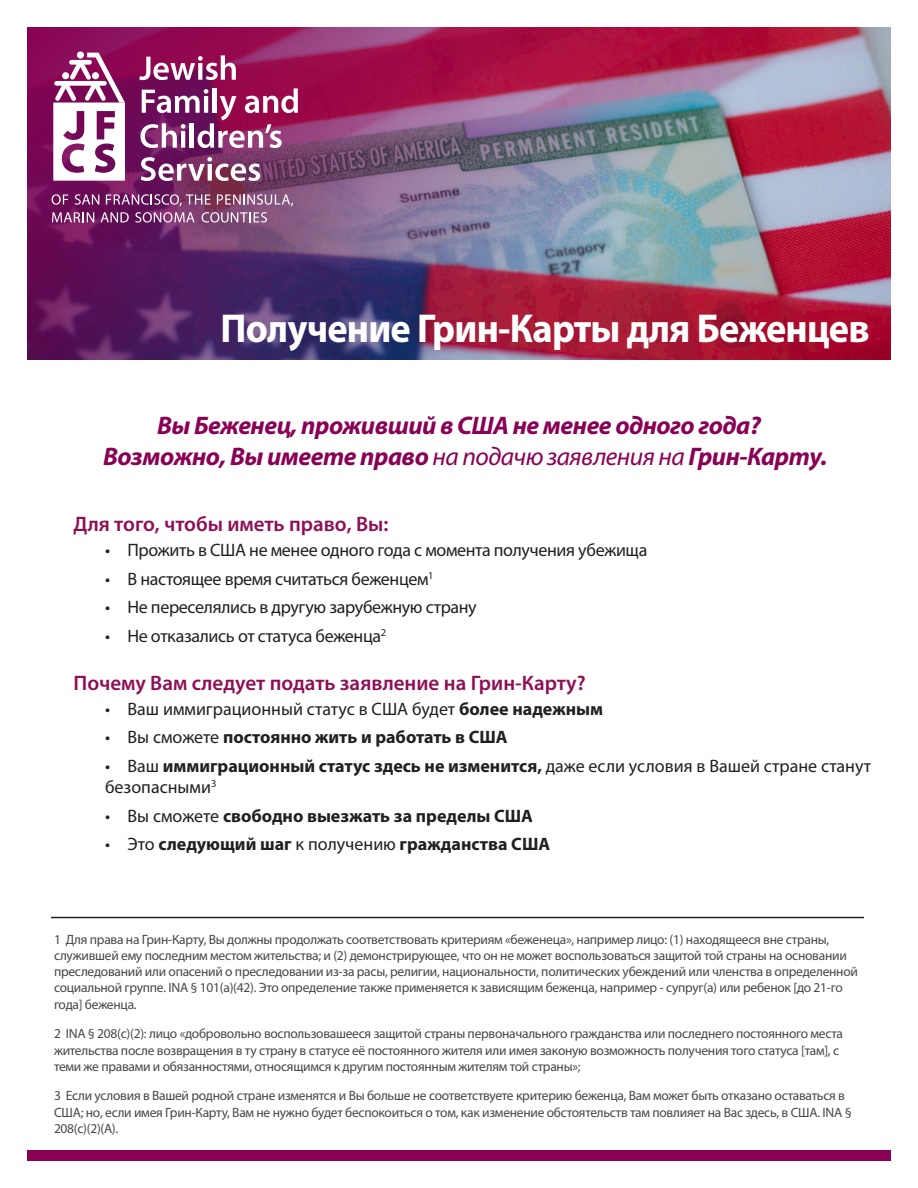
<style>
.page{position:relative;width:918px;height:1188px;background:#fff}
.page>*{position:absolute;margin:0;border:0;box-sizing:border-box;transform-origin:0 0}
.t1{font:700 40.5px "Myriad Pro";letter-spacing:-.02em;color:#fff;scale:.95 1}
.t2{font:italic 700 25.5px/30.6px "Myriad Pro";letter-spacing:-.02em;color:#890154;text-align:center}
.t3{font:600 21px "Myriad Pro";color:#8e0f56}
.t4{font:18px "Myriad Pro";letter-spacing:-.02em;color:#231f20}
.t5{font:18px/21.6px "Myriad Pro";color:#231f20}
.t6{font:700 18px "Myriad Pro";color:#231f20}
.t7{font:13.5px/16.2px "Myriad Pro";letter-spacing:-.02em;color:#464748}
.s1{font-weight:400}
.s2{font-weight:700}
</style>
<div class="page">
<img style="left:27px;top:27px;width:864px;height:333px">
<div style="left:27px;top:1150px;width:864px;height:11px;background:#890154"></div>
<hr style="left:51px;top:917px;width:813px;height:1px;background:#231f20">
<svg style="left:139px;top:55px;width:97px;height:25px"></svg>
<svg style="left:141px;top:88px;width:157px;height:60px"></svg>
<svg style="left:141px;top:157px;width:119px;height:24px"></svg>
<svg style="left:53px;top:53px;width:72px;height:128px"></svg>
<div style="left:77px;top:51px;width:7px;height:8px;background:#fff;border-radius:50%"></div>
<svg style="left:52px;top:194px;width:16px;height:11px"></svg>
<svg style="left:75px;top:194px;width:24px;height:11px"></svg>
<svg style="left:106px;top:194px;width:105px;height:12px"></svg>
<svg style="left:217px;top:194px;width:76px;height:12px"></svg>
<svg style="left:52px;top:212px;width:42px;height:10px"></svg>
<svg style="left:101px;top:212px;width:28px;height:10px"></svg>
<svg style="left:135px;top:212px;width:60px;height:11px"></svg>
<svg style="left:202px;top:212px;width:65px;height:11px"></svg>
<h1 class="t1" style="left:221px;top:302px;width:685px">Получение Грин-Карты для Беженцев</h1>
<h2 class="t2" style="left:103px;top:410px;width:726px">Вы Беженец, проживший в США не менее одного года?<br>Возможно, Вы имеете право <span class="s1">на подачю заявления на</span> Грин-Карту.</h2>
<h3 class="t3" style="left:74px;top:511px;width:316px">Для того, чтобы иметь право, Вы:</h3>
<h3 class="t4" style="left:105px;top:539px;width:544px">• Прожить в США не менее одного года с момента получения убежища</h3>
<h3 class="t4" style="left:105px;top:567px;width:330px">• В настоящее время считаться беженцем<sup>1</sup></h3>
<h3 class="t4" style="left:105px;top:596px;width:373px">• Не переселялись в другую зарубежную страну</h3>
<h3 class="t4" style="left:105px;top:625px;width:283px">• Не отказались от статуса беженца<sup>2</sup></h3>
<h3 class="t3" style="left:74px;top:670px;width:514px">Почему Вам следует подать заявление на Грин-Карту?</h3>
<h3 class="t5" style="left:105px;top:698px;width:499px">• Ваш иммиграционный статус в США будет <span class="s2">более надежным</span></h3>
<h3 class="t6" style="left:105px;top:725px;width:404px"><span class="s1">• Вы сможете</span> постоянно жить и работать в США</h3>
<h3 class="t5" style="left:105px;top:755px;width:768px">• Ваш <span class="s2">иммиграционный статус здесь не изменится,</span> даже если условия в Вашей стране станут безопасными<sup>3</sup></h3>
<h3 class="t6" style="left:105px;top:804px;width:430px"><span class="s1">• Вы сможете</span> свободно выезжать за пределы США</h3>
<h3 class="t6" style="left:105px;top:832px;width:447px"><span class="s1">• Это</span> следующий шаг <span class="s1">к получению</span> гражданства США</h3>
<p class="t7" style="left:54px;top:931px;width:806px">1 Для права на Грин-Карту, Вы должны продолжать соответствовать критериям «беженеца», например лицо: (1) находящееся вне страны, служившей ему последним местом жительства; и (2) демонстрирующее, что он не может воспользоваться защитой той страны на основании преследований или опасений о преследовании из-за расы, религии, национальности, политических убеждений или членства в определенной социальной группе. INA § 101(a)(42). Это определение также применяется к зависящим беженца, например - супруг(а) или ребенок [до 21-го года] беженца.</p>
<p class="t7" style="left:54px;top:1026px;width:791px">2 INA § 208(c)(2): лицо «добровольно воспользовашееся защитой страны первоначального гражданства или последнего постоянного места жительства после возвращения в ту страну в статусе её постоянного жителя или имея законую возможность получения того статуса [там], с теми же правами и обязанностями, относящимся к другим постоянным жителям той страны»;</p>
<p class="t7" style="left:54px;top:1088px;width:799px">3 Если условия в Вашей родной стране изменятся и Вы больше не соответствуете критерию беженца, Вам может быть отказано оставаться в<br>США; но, если имея Грин-Карту, Вам не нужно будет беспокоиться о том, как изменение обстоятельств там повлияет на Вас здесь, в США. INA §<br>208(c)(2)(A).</p>
</div>
